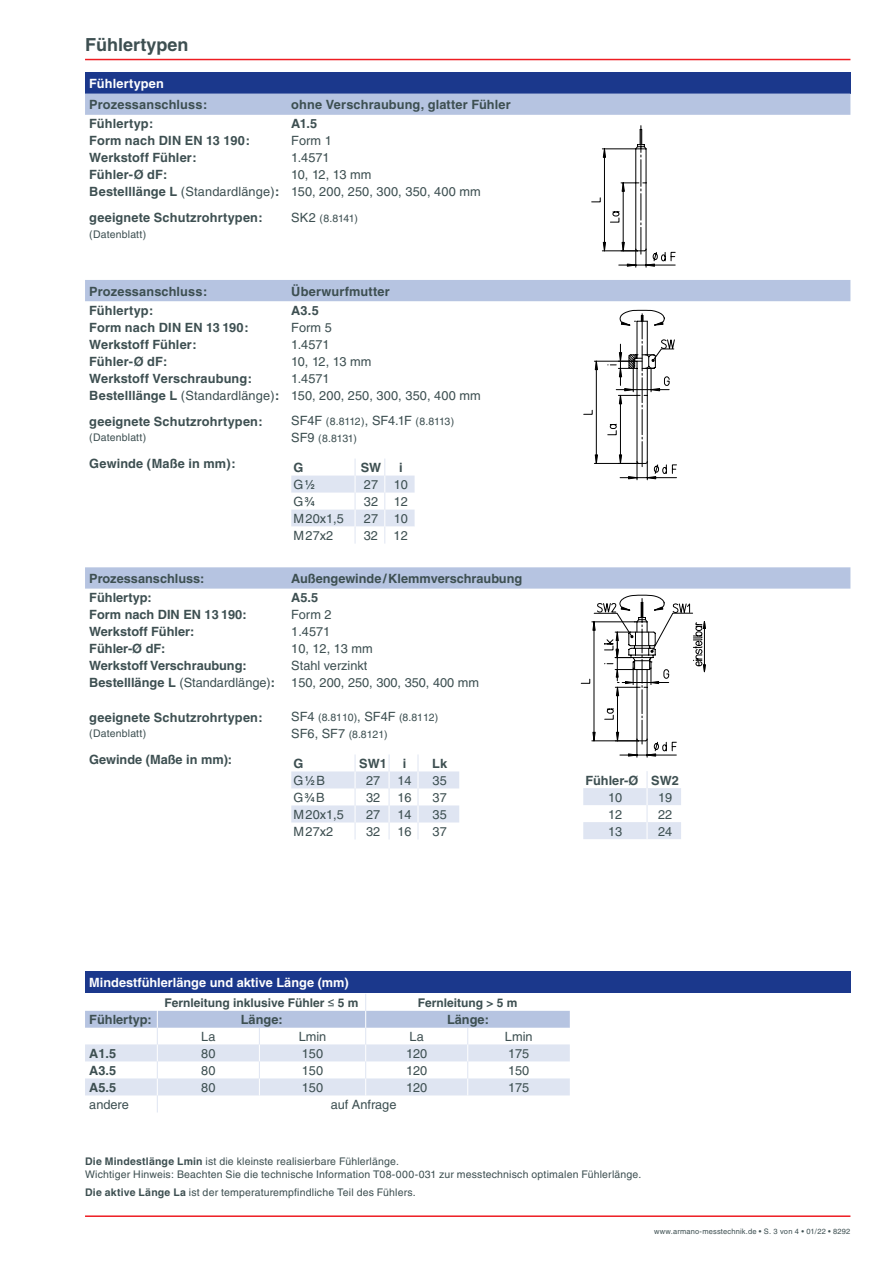
<style>
.page{position:relative;width:893px;height:1263px;background:#fff}
.page>*{position:absolute;margin:0;border:0;box-sizing:border-box;transform-origin:0 0}
.t1{font:700 18px "Helvetica";color:#3d4f51}
.t2{font:700 12.75px "Helvetica";letter-spacing:.01em;color:#3d4f51}
.t3{font:12.75px/17px "Helvetica";color:#3d4f51}
.t4{font:700 12.75px "Helvetica";color:#fff}
.t5{font:700 12px "Helvetica";color:#3d4f51}
.t6{font:10.5px/12.6px "Helvetica";letter-spacing:.015em;color:#3d4f51}
.t7{font:10.5px "Helvetica";letter-spacing:-.035em;color:#3d4f51}
.t8{font:7.5px "Helvetica";letter-spacing:.025em;color:#3d4f51}
.t9{font:700 7.05px "Helvetica";color:#3d4f51}
.s1{font-weight:700}
.s2{font-size:12.75px}
.s3{font-weight:400;font-size:12.75px}
.s4{font-weight:700;font-size:7.05px}
.s5{font-family:"Arial";font-weight:400}
</style>
<div class="page">
<hr style="left:85px;top:1215px;width:765px;height:2px;background:#ee1d23">
<hr style="left:85px;top:59px;width:765px;height:1px;background:#ee1d23">
<div style="left:85px;top:72px;width:765px;height:22px;background:#1b388c"></div>
<div style="left:85px;top:94px;width:765px;height:21px;background:#b6c4e1"></div>
<svg style="left:85px;top:567px;width:765px;height:22px;background:#b8c5e1"></svg>
<svg style="left:291px;top:754px;width:168px;height:85px"></svg>
<svg style="left:85px;top:994px;width:485px;height:118px"></svg>
<div style="left:85px;top:280px;width:765px;height:21px;background:#b6c4e1"></div>
<svg style="left:291px;top:459px;width:124px;height:85px"></svg>
<svg style="left:591px;top:126px;width:85px;height:142px"></svg>
<svg style="left:583px;top:310px;width:94px;height:170px"></svg>
<svg style="left:581px;top:595px;width:125px;height:163px"></svg>
<svg style="left:583px;top:771px;width:98px;height:68px"></svg>
<div style="left:85px;top:972px;width:765px;height:21px;background:#1b388c"></div>
<h1 class="t1" style="left:85px;top:34px;width:105px">Fühlertypen</h1>
<p class="t4" style="left:89px;top:76px;width:76px">Fühlertypen</p>
<p class="t2" style="left:89px;top:97px;width:120px">Prozessanschluss:</p>
<p class="t2" style="left:291px;top:97px;width:221px">ohne Verschraubung, glatter Fühler</p>
<p class="t2" style="left:89px;top:116px;width:66px">Fühlertyp:</p>
<p class="t2" style="left:291px;top:116px;width:28px">A1.5</p>
<p class="t2" style="left:89px;top:133px;width:162px">Form nach DIN EN 13 190:</p>
<p class="t3" style="left:291px;top:132px;width:42px">Form 1</p>
<p class="t2" style="left:89px;top:150px;width:109px">Werkstoff Fühler:</p>
<p class="t3" style="left:291px;top:149px;width:40px">1.4571</p>
<p class="t2" style="left:89px;top:167px;width:80px">Fühler-Ø dF:</p>
<p class="t3" style="left:89px;top:166px;width:393px;text-indent:202px">10, 12, 13 mm<br><span class="s1">Bestelllänge L</span> (Standardlänge)<span class="s1">:</span> 150, 200, 250, 300, 350, 400 mm</p>
<p class="t2" style="left:89px;top:210px;width:175px">geeignete Schutzrohrtypen:</p>
<p class="t6" style="left:291px;top:212px;width:68px"><span class="s2">SK2</span> (8.8141)</p>
<p class="t6" style="left:89px;top:228px;width:58px">(Datenblatt)</p>
<p class="t2" style="left:89px;top:283px;width:120px">Prozessanschluss:</p>
<p class="t2" style="left:291px;top:283px;width:100px">Überwurfmutter</p>
<p class="t2" style="left:89px;top:302px;width:66px">Fühlertyp:</p>
<p class="t2" style="left:291px;top:302px;width:29px">A3.5</p>
<p class="t2" style="left:89px;top:319px;width:161px">Form nach DIN EN 13 190:</p>
<p class="t3" style="left:291px;top:319px;width:42px">Form 5</p>
<p class="t2" style="left:89px;top:336px;width:109px">Werkstoff Fühler:</p>
<p class="t3" style="left:291px;top:336px;width:40px">1.4571</p>
<p class="t2" style="left:89px;top:353px;width:80px">Fühler-Ø dF:</p>
<p class="t3" style="left:291px;top:353px;width:82px">10, 12, 13 mm</p>
<p class="t2" style="left:89px;top:370px;width:164px">Werkstoff Verschraubung:</p>
<p class="t3" style="left:89px;top:370px;width:393px;text-indent:202px">1.4571<br><span class="s1">Bestelllänge L</span> (Standardlänge)<span class="s1">:</span> 150, 200, 250, 300, 350, 400 mm</p>
<p class="t2" style="left:89px;top:414px;width:175px">geeignete Schutzrohrtypen:</p>
<p class="t7" style="left:291px;top:415px;width:165px"><span class="s2">SF4F</span> (8.8112)<span class="s2">, SF4.1F</span> (8.8113)</p>
<p class="t6" style="left:89px;top:431px;width:58px">(Datenblatt)</p>
<p class="t6" style="left:291px;top:432px;width:67px"><span class="s2">SF9</span> (8.8131)</p>
<p class="t2" style="left:89px;top:456px;width:148px">Gewinde (Maße in mm):</p>
<p class="t2" style="left:293px;top:460px;width:11px">G</p>
<p class="t2" style="left:361px;top:460px;width:22px">SW</p>
<p class="t2" style="left:399px;top:460px;width:5px">i</p>
<p class="t9" style="left:293px;top:480px;width:23px"><span class="s3">G</span> 1<span class="s2">⁄</span>2</p>
<p class="t3" style="left:364px;top:476px;width:45px">27 10</p>
<p class="t9" style="left:293px;top:497px;width:23px"><span class="s3">G</span> 3<span class="s2">⁄</span>4</p>
<p class="t3" style="left:364px;top:493px;width:45px">32 12</p>
<p class="t3" style="left:293px;top:510px;width:52px">M20x1,5</p>
<p class="t3" style="left:364px;top:510px;width:45px">27 10</p>
<p class="t3" style="left:293px;top:527px;width:41px">M27x2</p>
<p class="t3" style="left:364px;top:527px;width:45px">32 12</p>
<p class="t2" style="left:89px;top:571px;width:117px">Prozessanschluss:</p>
<p class="t2" style="left:291px;top:571px;width:233px">Außengewinde/Klemmverschraubung</p>
<p class="t2" style="left:89px;top:590px;width:64px">Fühlertyp:</p>
<p class="t2" style="left:291px;top:590px;width:28px">A5.5</p>
<p class="t2" style="left:89px;top:607px;width:159px">Form nach DIN EN 13 190:</p>
<p class="t3" style="left:291px;top:606px;width:42px">Form 2</p>
<p class="t2" style="left:89px;top:624px;width:107px">Werkstoff Fühler:</p>
<p class="t3" style="left:291px;top:623px;width:40px">1.4571</p>
<p class="t2" style="left:89px;top:641px;width:78px">Fühler-Ø dF:</p>
<p class="t3" style="left:291px;top:640px;width:83px">10, 12, 13 mm</p>
<p class="t2" style="left:89px;top:658px;width:159px">Werkstoff Verschraubung:</p>
<p class="t3" style="left:291px;top:657px;width:78px">Stahl verzinkt</p>
<p class="t3" style="left:89px;top:674px;width:187px"><span class="s1">Bestelllänge L</span> (Standardlänge)<span class="s1">:</span></p>
<p class="t3" style="left:291px;top:674px;width:189px">150, 200, 250, 300, 350, 400 mm</p>
<p class="t2" style="left:89px;top:709px;width:175px">geeignete Schutzrohrtypen:</p>
<p class="t6" style="left:291px;top:711px;width:148px"><span class="s2">SF4</span> (8.8110)<span class="s2">, SF4F</span> (8.8112)</p>
<p class="t6" style="left:89px;top:727px;width:58px">(Datenblatt)</p>
<p class="t6" style="left:291px;top:728px;width:98px"><span class="s2">SF6, SF7</span> (8.8121)</p>
<p class="t2" style="left:89px;top:752px;width:144px">Gewinde (Maße in mm):</p>
<p class="t2" style="left:293px;top:756px;width:11px">G</p>
<p class="t2" style="left:359px;top:756px;width:49px">SW1 i</p>
<p class="t2" style="left:432px;top:756px;width:16px">Lk</p>
<p class="t3" style="left:293px;top:772px;width:33px">G<sup>1</sup><span class="s1">⁄</span><span class="s4">2</span>B</p>
<p class="t3" style="left:366px;top:772px;width:16px">27</p>
<p class="t3" style="left:397px;top:772px;width:16px">14</p>
<p class="t3" style="left:433px;top:772px;width:16px">35</p>
<p class="t3" style="left:293px;top:789px;width:33px">G<sup>3</sup><span class="s1">⁄</span><span class="s4">4</span>B</p>
<p class="t3" style="left:366px;top:789px;width:16px">32</p>
<p class="t3" style="left:397px;top:789px;width:16px">16</p>
<p class="t3" style="left:433px;top:789px;width:16px">37</p>
<p class="t3" style="left:293px;top:806px;width:52px">M20x1,5</p>
<p class="t3" style="left:366px;top:806px;width:16px">27</p>
<p class="t3" style="left:397px;top:806px;width:16px">14</p>
<p class="t3" style="left:433px;top:806px;width:16px">35</p>
<p class="t3" style="left:293px;top:823px;width:41px">M27x2</p>
<p class="t3" style="left:366px;top:823px;width:16px">32</p>
<p class="t3" style="left:397px;top:823px;width:16px">16</p>
<p class="t3" style="left:433px;top:823px;width:16px">37</p>
<p class="t2" style="left:585px;top:772px;width:95px">Fühler-Ø SW2</p>
<p class="t3" style="left:608px;top:788px;width:16px">10</p>
<p class="t3" style="left:658px;top:788px;width:16px">19</p>
<p class="t3" style="left:608px;top:806px;width:16px">12</p>
<p class="t3" style="left:658px;top:806px;width:16px">22</p>
<p class="t3" style="left:608px;top:823px;width:16px">13</p>
<p class="t3" style="left:658px;top:823px;width:16px">24</p>
<p class="t4" style="left:89px;top:975px;width:261px">Mindestfühlerlänge und aktive Länge (mm)</p>
<p class="t5" style="left:165px;top:995px;width:195px">Fernleitung inklusive Fühler <span class="s5">≤</span> 5 m</p>
<p class="t5" style="left:418px;top:995px;width:101px">Fernleitung &gt; 5 m</p>
<p class="t2" style="left:89px;top:1012px;width:64px">Fühlertyp:</p>
<p class="t2" style="left:241px;top:1012px;width:43px">Länge:</p>
<p class="t2" style="left:447px;top:1012px;width:43px">Länge:</p>
<p class="t3" style="left:201px;top:1028px;width:16px">La</p>
<p class="t3" style="left:299px;top:1028px;width:29px">Lmin</p>
<p class="t3" style="left:410px;top:1028px;width:16px">La</p>
<p class="t3" style="left:505px;top:1028px;width:29px">Lmin</p>
<p class="t2" style="left:89px;top:1045px;width:28px">A1.5</p>
<p class="t3" style="left:201px;top:1045px;width:16px">80</p>
<p class="t3" style="left:302px;top:1045px;width:23px">150</p>
<p class="t3" style="left:406px;top:1045px;width:23px">120</p>
<p class="t3" style="left:508px;top:1045px;width:23px">175</p>
<p class="t2" style="left:89px;top:1062px;width:28px">A3.5</p>
<p class="t3" style="left:201px;top:1062px;width:16px">80</p>
<p class="t3" style="left:302px;top:1062px;width:23px">150</p>
<p class="t3" style="left:406px;top:1062px;width:23px">120</p>
<p class="t3" style="left:508px;top:1062px;width:23px">150</p>
<p class="t2" style="left:89px;top:1079px;width:28px">A5.5</p>
<p class="t3" style="left:201px;top:1079px;width:16px">80</p>
<p class="t3" style="left:302px;top:1079px;width:23px">150</p>
<p class="t3" style="left:406px;top:1079px;width:23px">120</p>
<p class="t3" style="left:508px;top:1079px;width:23px">175</p>
<p class="t3" style="left:89px;top:1096px;width:41px">andere</p>
<p class="t3" style="left:331px;top:1096px;width:67px">auf Anfrage</p>
<p class="t6" style="left:85px;top:1155px;width:558px"><span class="s1">Die Mindestlänge Lmin</span> ist die kleinste realisierbare Fühlerlänge.<br>Wichtiger Hinweis: Beachten Sie die technische Information T08-000-031 zur messtechnisch optimalen Fühlerlänge.</p>
<p class="t6" style="left:85px;top:1186px;width:332px"><span class="s1">Die aktive Länge La</span> ist der temperaturempfindliche Teil des Fühlers.</p>
<p class="t8" style="left:654px;top:1227px;width:198px">www.armano-messtechnik.de • S. 3 von 4 • 01/22 • 8292</p>
</div>
